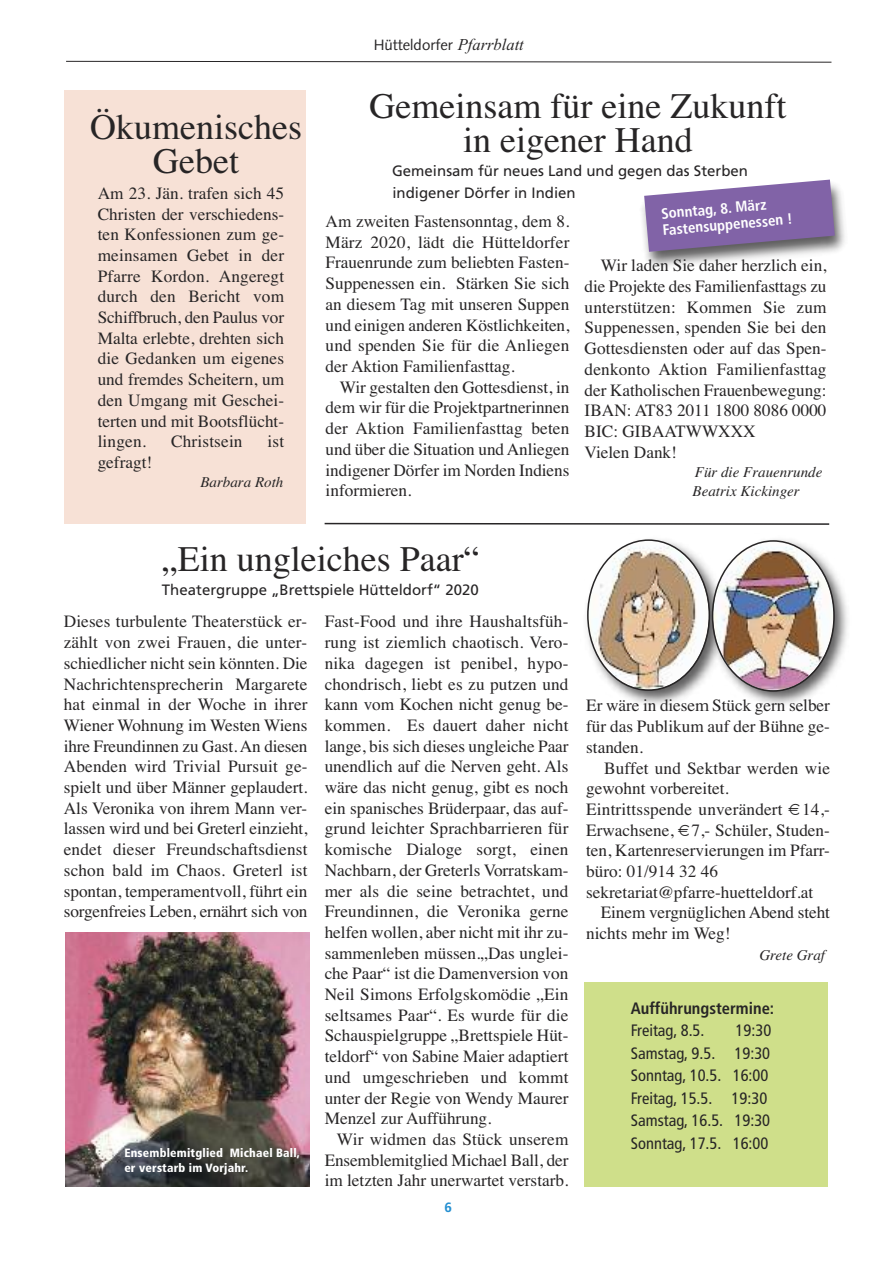
<style>
.page{position:relative;width:893px;height:1263px;background:#fff}
.page>*{position:absolute;margin:0;border:0;box-sizing:border-box;transform-origin:0 0}
.t1{font:36px/34.2px "Times";color:#272526;text-align:center}
.t2{font:17.25px/20.7px "Times";color:#272526;text-align:justify}
.t3{font:condensed 16.5px/22.5px "Frutiger";color:#272526}
.t4{font:700 condensed 16.5px "Frutiger";color:#272526}
.t5{font:15px/21.6px "Frutiger";color:#272526}
.t6{font:italic 15px/19.6px "Times";color:#272526}
.t7{font:700 condensed 15px/16.5px "Frutiger";color:#fff}
.t8{font:15px "Syntax";color:#272526}
.t9{font:700 13.5px "Frutiger";color:#248fd1}
.t10{font:900 condensed 12px/14.4px "Frutiger";letter-spacing:.015em;color:#fff}
.s1{font-family:"Times New Roman";font-style:italic;font-size:16.5px}
</style>
<div class="page">
<div style="left:64px;top:91px;width:242px;height:433px;background:#f7e1d6"></div>
<svg style="left:66px;top:61px;width:766px;height:1px"></svg>
<div style="left:584px;top:982px;width:243px;height:204px;background:#cfdf8a"></div>
<img style="left:65px;top:932px;width:244px;height:254px">
<img style="left:641px;top:179px;width:204px;height:88px">
<svg style="left:644px;top:180px;width:191px;height:72px;background:#9079ad"></svg>
<img style="left:744px;top:574px;width:104px;height:131px">
<img style="left:587px;top:539px;width:248px;height:153px">
<svg style="left:324px;top:522px;width:506px;height:3px"></svg>
<h1 class="t1" style="left:90px;top:110px;width:213px">Ökumenisches<br>Gebet</h1>
<p class="t2" style="left:98px;top:183px;width:188px">Am 23. Jän. trafen sich 45<br>Christen der verschiedens&shy;ten Konfessionen zum ge&shy;meinsamen Gebet in der Pfarre Kordon. Angeregt durch den Bericht vom Schiffbruch, den Paulus vor Malta erlebte, drehten sich die Gedanken um eigenes und fremdes Scheitern, um den Umgang mit Geschei&shy;terten und mit Bootsflücht&shy;lingen.</p>
<p class="t2" style="left:171px;top:431px;width:73px">Christsein</p>
<p class="t2" style="left:268px;top:431px;width:18px">ist</p>
<p class="t2" style="left:98px;top:452px;width:56px">gefragt!</p>
<p class="t6" style="left:200px;top:472px;width:84px">Barbara Roth</p>
<p class="t8" style="left:374px;top:39px;width:152px">Hütteldorfer <span class="s1">Pfarrblatt</span></p>
<h1 class="t1" style="left:370px;top:88px;width:418px">Gemeinsam für eine Zukunft in eigener Hand</h1>
<p class="t5" style="left:392px;top:162px;width:357px">Gemeinsam für neues Land und gegen das Sterben indigener Dörfer in Indien</p>
<p class="t2" style="left:326px;top:211px;width:245px">Am zweiten Fastensonntag, dem 8.<br>März 2020, lädt die Hütteldorfer Frauenrunde zum beliebten Fasten-Suppenessen ein. Stärken Sie sich an diesem Tag mit unseren Suppen und einigen anderen Köstlichkeiten, und spenden Sie für die Anliegen der Aktion Familienfasttag.</p>
<p class="t2" style="left:326px;top:376px;width:245px;text-indent:14px">Wir gestalten den Gottesdienst, in dem wir für die Projektpartnerinnen der Aktion Familienfasttag beten und über die Situation und Anliegen indigener Dörfer im Norden Indiens informieren.</p>
<p class="t7" style="left:661px;top:207px;width:132px;rotate:-5deg">Sonntag, 8. März<br>Fastensuppenessen !</p>
<p class="t2" style="left:585px;top:255px;width:243px;text-align:left;text-indent:16px">Wir laden Sie daher herzlich ein, die Projekte des Familienfasttags zu unterstützen: Kommen Sie zum<br>Suppenessen, spenden Sie bei den<br>Gottesdiensten oder auf das Spen&shy;denkonto Aktion Familienfasttag der Katholischen Frauenbewegung:<br>IBAN: AT83 2011 1800 8086 0000<br>BIC: GIBAATWWXXX<br>Vielen Dank!</p>
<p class="t6" style="left:693px;top:462px;width:131px">Für die Frauenrunde<br>Beatrix Kickinger</p>
<h1 class="t1" style="left:162px;top:541px;width:319px">„Ein ungleiches Paar“</h1>
<p class="t5" style="left:162px;top:581px;width:318px">Theatergruppe „Brettspiele Hütteldorf“ 2020</p>
<p class="t2" style="left:64px;top:611px;width:245px">Dieses turbulente Theaterstück er&shy;zählt von zwei Frauen, die unter&shy;schiedlicher nicht sein könnten. Die Nachrichtensprecherin Margarete hat einmal in der Woche in ihrer Wiener Wohnung im Westen Wiens ihre Freundinnen zu Gast. An diesen Abenden wird Trivial Pursuit ge&shy;spielt und über Männer geplaudert.<br>Als Veronika von ihrem Mann ver&shy;lassen wird und bei Greterl einzieht, endet dieser Freundschaftsdienst schon bald im Chaos. Greterl ist spontan, temperamentvoll, führt ein sorgenfreies Leben, ernährt sich von</p>
<p class="t2" style="left:325px;top:611px;width:245px">Fast-Food und ihre Haushaltsfüh&shy;rung ist ziemlich chaotisch. Vero&shy;nika dagegen ist penibel, hypo&shy;chondrisch, liebt es zu putzen und kann vom Kochen nicht genug be&shy;kommen. Es dauert daher nicht lange, bis sich dieses ungleiche Paar unendlich auf die Nerven geht. Als wäre das nicht genug, gibt es noch ein spanisches Brüderpaar, das auf&shy;grund leichter Sprachbarrieren für komische Dialoge sorgt, einen Nachbarn, der Greterls Vorratskam&shy;mer als die seine betrachtet, und Freundinnen, die Veronika gerne helfen wollen, aber nicht mit ihr zu&shy;sammenleben müssen.„Das unglei&shy;che Paar“ ist die Damenversion von Neil Simons Erfolgskomödie „Ein seltsames Paar“. Es wurde für die Schauspielgruppe „Brettspiele Hüt&shy;teldorf“ von Sabine Maier adaptiert und umgeschrieben und kommt unter der Regie von Wendy Maurer Menzel zur Aufführung.</p>
<p class="t2" style="left:325px;top:1129px;width:245px;text-indent:12px">Wir widmen das Stück unserem Ensemblemitglied Michael Ball, der im letzten Jahr unerwartet verstarb.</p>
<p class="t10" style="left:124px;top:1147px;width:177px">Ensemblemitglied Michael Ball, er verstarb im Vorjahr.</p>
<p class="t9" style="left:444px;top:1201px;width:9px">6</p>
<p class="t2" style="left:586px;top:695px;width:245px">Er wäre in diesem Stück gern selber für das Publikum auf der Bühne ge&shy;standen.</p>
<p class="t2" style="left:604px;top:757px;width:227px">Buffet und Sektbar werden wie</p>
<p class="t2" style="left:586px;top:778px;width:144px">gewohnt vorbereitet.</p>
<p class="t2" style="left:586px;top:799px;width:245px">Eintrittsspende unverändert €14,-</p>
<p class="t2" style="left:586px;top:819px;width:245px">Erwachsene, €7,- Schüler, Studen-</p>
<p class="t2" style="left:586px;top:840px;width:245px">ten, Kartenreservierungen im Pfarr-</p>
<p class="t2" style="left:586px;top:861px;width:133px">büro: 01/914 32 46</p>
<p class="t2" style="left:586px;top:881px;width:229px">sekretariat@pfarre-huetteldorf.at</p>
<p class="t2" style="left:601px;top:902px;width:231px">Einem vergnüglichen Abend steht</p>
<p class="t2" style="left:586px;top:923px;width:146px">nichts mehr im Weg!</p>
<p class="t6" style="left:759px;top:945px;width:67px">Grete Graf</p>
<p class="t4" style="left:631px;top:1001px;width:145px">Aufführungstermine:</p>
<p class="t3" style="left:631px;top:1020px;width:75px">Freitag, 8.5.</p>
<p class="t3" style="left:631px;top:1020px;width:142px;text-indent:105px">19:30<br>Samstag, 9.5. 19:30<br>Sonntag, 10.5. 16:00<br>Freitag, 15.5. 19:30<br>Samstag, 16.5. 19:30<br>Sonntag, 17.5. 16:00</p>
</div>
